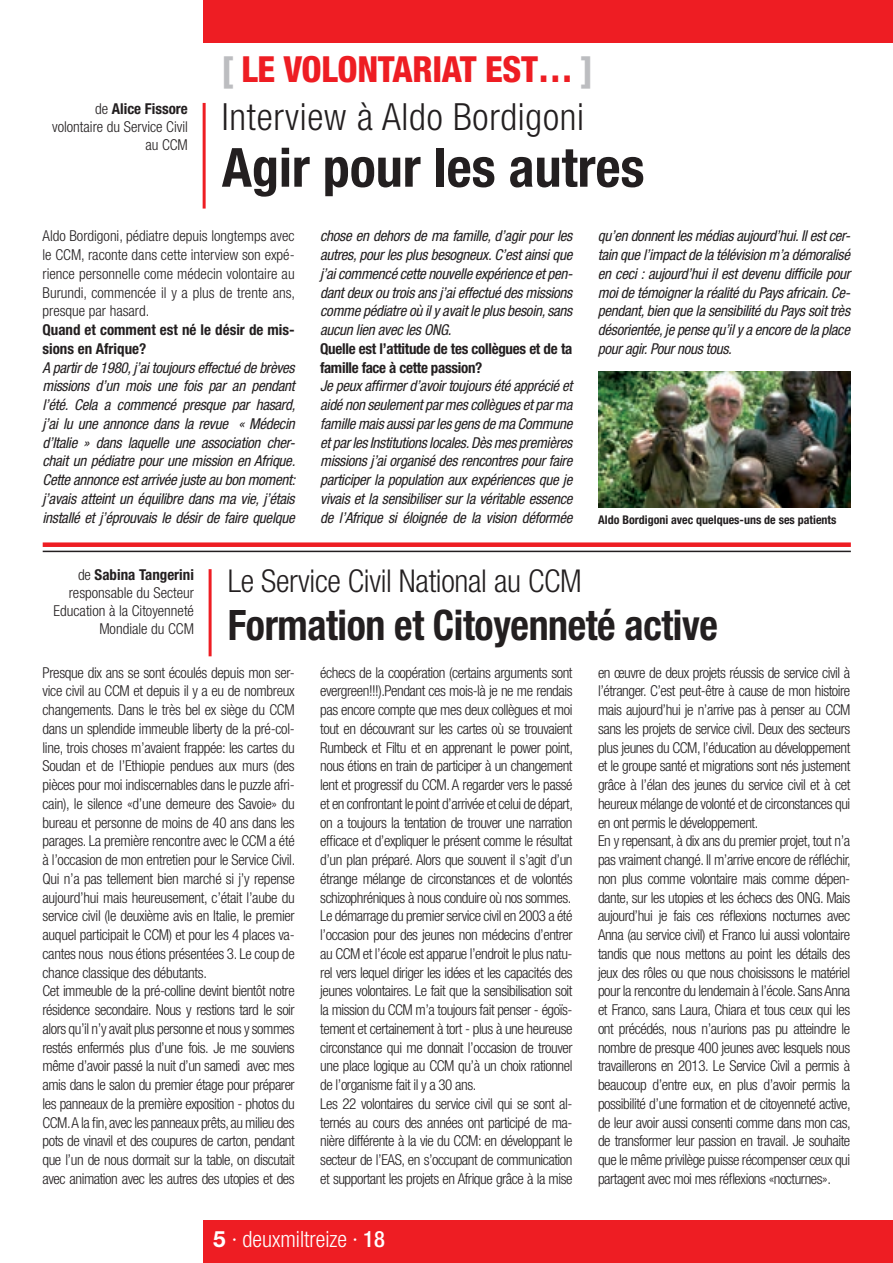
<style>
.page{position:relative;width:893px;height:1263px;background:#fff}
.page>*{position:absolute;margin:0;border:0;box-sizing:border-box;transform-origin:0 0}
.t1{font:700 condensed 54px "Helvetica Neue LT Std";color:#231f20}
.t2{font:700 condensed 42px "Helvetica Neue LT Std";letter-spacing:-.01em;color:#231f20;scale:.95 1}
.t3{font:300 condensed 37.5px "Helvetica Neue LT Std";letter-spacing:.02em;color:#231f20}
.t4{font:800 condensed 36px "Helvetica Neue LT Std";letter-spacing:-.01em;color:#ee1d23}
.t5{font:300 condensed 31.5px "Helvetica Neue LT Std";letter-spacing:-.01em;color:#231f20}
.t6{font:300 condensed 22.5px "Helvetica Neue LT Std";color:#fff}
.t7{font:300 condensed 15px/18.8px "Helvetica Neue LT Std";letter-spacing:-.03em;color:#231f20}
.t8{font:italic condensed 15px/18.8px "Helvetica Neue LT Std";letter-spacing:-.02em;color:#231f20;text-align:justify}
.t9{font:300 condensed 15px/18px "Helvetica Neue LT Std";color:#231f20;text-align:right}
.t10{font:700 condensed 15px/18.8px "Helvetica Neue LT Std";letter-spacing:-.02em;color:#231f20}
.t11{font:700 condensed 15px/18.8px "Helvetica Neue LT Std";color:#231f20}
.t12{font:700 condensed 12px "Helvetica Neue LT Std";color:#231f20}
.s1{color:#bcbdc0}
.s2{font-weight:700}
.s3{font-weight:700;font-stretch:normal}
.s4{font-weight:500}
</style>
<div class="page">
<div style="left:203px;top:1220px;width:690px;height:43px;background:#ee1d23"></div>
<div style="left:203px;top:0;width:690px;height:43px;background:#ee1d23"></div>
<hr style="left:203px;top:103px;width:3px;height:106px;background:#ee1d23">
<img style="left:598px;top:371px;width:252px;height:136px">
<hr style="left:43px;top:551px;width:808px;height:1px;background:#231f20">
<div style="left:43px;top:542px;width:808px;height:5px;background:#ee1d23"></div>
<hr style="left:209px;top:569px;width:3px;height:87px;background:#ee1d23">
<h3 class="t4" style="left:221px;top:47px;width:373px"><span class="s1">[</span> LE VOLONTARIAT EST… <span class="s1">]</span></h3>
<p class="t9" style="left:52px;top:99px;width:137px">de <span class="s2">Alice Fissore </span>volontaire du Service Civil au CCM</p>
<h3 class="t3" style="left:222px;top:95px;width:364px">Interview à Aldo Bordigoni</h3>
<h1 class="t1" style="left:222px;top:135px;width:424px">Agir pour les autres</h1>
<p class="t7" style="left:43px;top:227px;width:254px;text-align:justify">Aldo Bordigoni, pédiatre depuis longtemps avec le CCM, raconte dans cette interview son expé&shy;rience personnelle come médecin volontaire au Burundi, commencée il y a plus de trente ans, presque par hasard.</p>
<p class="t11" style="left:43px;top:320px;width:254px">Quand et comment est né le désir de mis&shy;sions en Afrique?</p>
<p class="t8" style="left:43px;top:358px;width:254px">A partir de 1980, j’ai toujours effectué de brèves missions d’un mois une fois par an pendant l’été. Cela a commencé presque par hasard, j’ai lu une annonce dans la revue « Médecin d’Italie » dans laquelle une association cher&shy;chait un pédiatre pour une mission en Afrique.<br>Cette annonce est arrivée juste au bon moment: j’avais atteint un équilibre dans ma vie, j’étais installé et j’éprouvais le désir de faire quelque</p>
<p class="t8" style="left:320px;top:227px;width:254px">chose en dehors de ma famille, d’agir pour les autres, pour les plus besogneux. C’est ainsi que j’ai commencé cette nouvelle expérience et pen&shy;dant deux ou trois ans j’ai effectué des missions comme pédiatre où il y avait le plus besoin, sans aucun lien avec les ONG.</p>
<p class="t10" style="left:320px;top:339px;width:254px">Quelle est l’attitude de tes collègues et de ta famille face à cette passion?</p>
<p class="t8" style="left:320px;top:377px;width:254px">Je peux affirmer d’avoir toujours été apprécié et aidé non seulement par mes collègues et par ma famille mais aussi par les gens de ma Commune et par les Institutions locales. Dès mes premières missions j’ai organisé des rencontres pour faire participer la population aux expériences que je vivais et la sensibiliser sur la véritable essence de l’Afrique si éloignée de la vision déformée</p>
<p class="t8" style="left:598px;top:227px;width:254px">qu’en donnent les médias aujourd’hui. Il est cer&shy;tain que l’impact de la télévision m’a démoralisé en ceci : aujourd’hui il est devenu difficile pour moi de témoigner la réalité du Pays africain. Ce&shy;pendant, bien que la sensibilité du Pays soit très désorientée, je pense qu’il y a encore de la place pour agir. Pour nous tous.</p>
<p class="t12" style="left:598px;top:513px;width:240px">Aldo Bordigoni avec quelques-uns de ses patients</p>
<h3 class="t5" style="left:228px;top:562px;width:355px">Le Service Civil National au CCM</h3>
<h2 class="t2" style="left:228px;top:599px;width:517px">Formation et Citoyenneté active</h2>
<p class="t9" style="left:54px;top:565px;width:142px">de <span class="s2">Sabina Tangerini </span>responsable du Secteur<br>Education à la Citoyenneté<br>Mondiale du CCM</p>
<p class="t7" style="left:43px;top:663px;width:254px">Presque dix ans se sont écoulés depuis mon ser&shy;vice civil au CCM et depuis il y a eu de nombreux changements. Dans le très bel ex siège du CCM dans un splendide immeuble liberty de la pré-col&shy;line, trois choses m’avaient frappée: les cartes du Soudan et de l’Ethiopie pendues aux murs (des pièces pour moi indiscernables dans le puzzle afri&shy;cain), le silence «d’une demeure des Savoie» du bureau et personne de moins de 40 ans dans les parages. La première rencontre avec le CCM a été à l’occasion de mon entretien pour le Service Civil.<br>Qui n’a pas tellement bien marché si j’y repense aujourd’hui mais heureusement, c’était l’aube du service civil (le deuxième avis en Italie, le premier auquel participait le CCM) et pour les 4 places va&shy;cantes nous nous étions présentées 3. Le coup de chance classique des débutants.<br>Cet immeuble de la pré-colline devint bientôt notre résidence secondaire. Nous y restions tard le soir alors qu’il n’y avait plus personne et nous y sommes restés enfermés plus d’une fois. Je me souviens même d’avoir passé la nuit d’un samedi avec mes amis dans le salon du premier étage pour préparer les panneaux de la première exposition - photos du CCM. A la fin, avec les panneaux prêts, au milieu des pots de vinavil et des coupures de carton, pendant que l’un de nous dormait sur la table, on discutait avec animation avec les autres des utopies et des</p>
<p class="t7" style="left:320px;top:663px;width:254px">échecs de la coopération (certains arguments sont evergreen!!!).Pendant ces mois-là je ne me rendais pas encore compte que mes deux collègues et moi tout en découvrant sur les cartes où se trouvaient Rumbeck et Filtu et en apprenant le power point, nous étions en train de participer à un changement lent et progressif du CCM. A regarder vers le passé et en confrontant le point d’arrivée et celui de départ, on a toujours la tentation de trouver une narration efficace et d’expliquer le présent comme le résultat d’un plan préparé. Alors que souvent il s’agit d’un étrange mélange de circonstances et de volontés schizophréniques à nous conduire où nos sommes.<br>Le démarrage du premier service civil en 2003 a été l’occasion pour des jeunes non médecins d’entrer au CCM et l’école est apparue l’endroit le plus natu&shy;rel vers lequel diriger les idées et les capacités des jeunes volontaires. Le fait que la sensibilisation soit la mission du CCM m’a toujours fait penser - égoïs&shy;tement et certainement à tort - plus à une heureuse circonstance qui me donnait l’occasion de trouver une place logique au CCM qu’à un choix rationnel de l’organisme fait il y a 30 ans.<br>Les 22 volontaires du service civil qui se sont al&shy;ternés au cours des années ont participé de ma&shy;nière différente à la vie du CCM: en développant le secteur de l’EAS, en s’occupant de communication et supportant les projets en Afrique grâce à la mise</p>
<p class="t7" style="left:598px;top:663px;width:254px">en œuvre de deux projets réussis de service civil à l’étranger. C’est peut-être à cause de mon histoire mais aujourd’hui je n’arrive pas à penser au CCM sans les projets de service civil. Deux des secteurs plus jeunes du CCM, l’éducation au développement et le groupe santé et migrations sont nés justement grâce à l’élan des jeunes du service civil et à cet heureux mélange de volonté et de circonstances qui en ont permis le développement.<br>En y repensant, à dix ans du premier projet, tout n’a pas vraiment changé. Il m’arrive encore de réfléchir, non plus comme volontaire mais comme dépen&shy;dante, sur les utopies et les échecs des ONG. Mais aujourd’hui je fais ces réflexions nocturnes avec Anna (au service civil) et Franco lui aussi volontaire tandis que nous mettons au point les détails des jeux des rôles ou que nous choisissons le matériel pour la rencontre du lendemain à l’école. Sans Anna et Franco, sans Laura, Chiara et tous ceux qui les ont précédés, nous n’aurions pas pu atteindre le nombre de presque 400 jeunes avec lesquels nous travaillerons en 2013. Le Service Civil a permis à beaucoup d’entre eux, en plus d’avoir permis la possibilité d’une formation et de citoyenneté active, de leur avoir aussi consenti comme dans mon cas, de transformer leur passion en travail. Je souhaite que le même privilège puisse récompenser ceux qui partagent avec moi mes réflexions «nocturnes».</p>
<h3 class="t6" style="left:213px;top:1226px;width:173px"><span class="s3">5</span> · deuxmiltreize · <span class="s4">18</span></h3>
</div>
